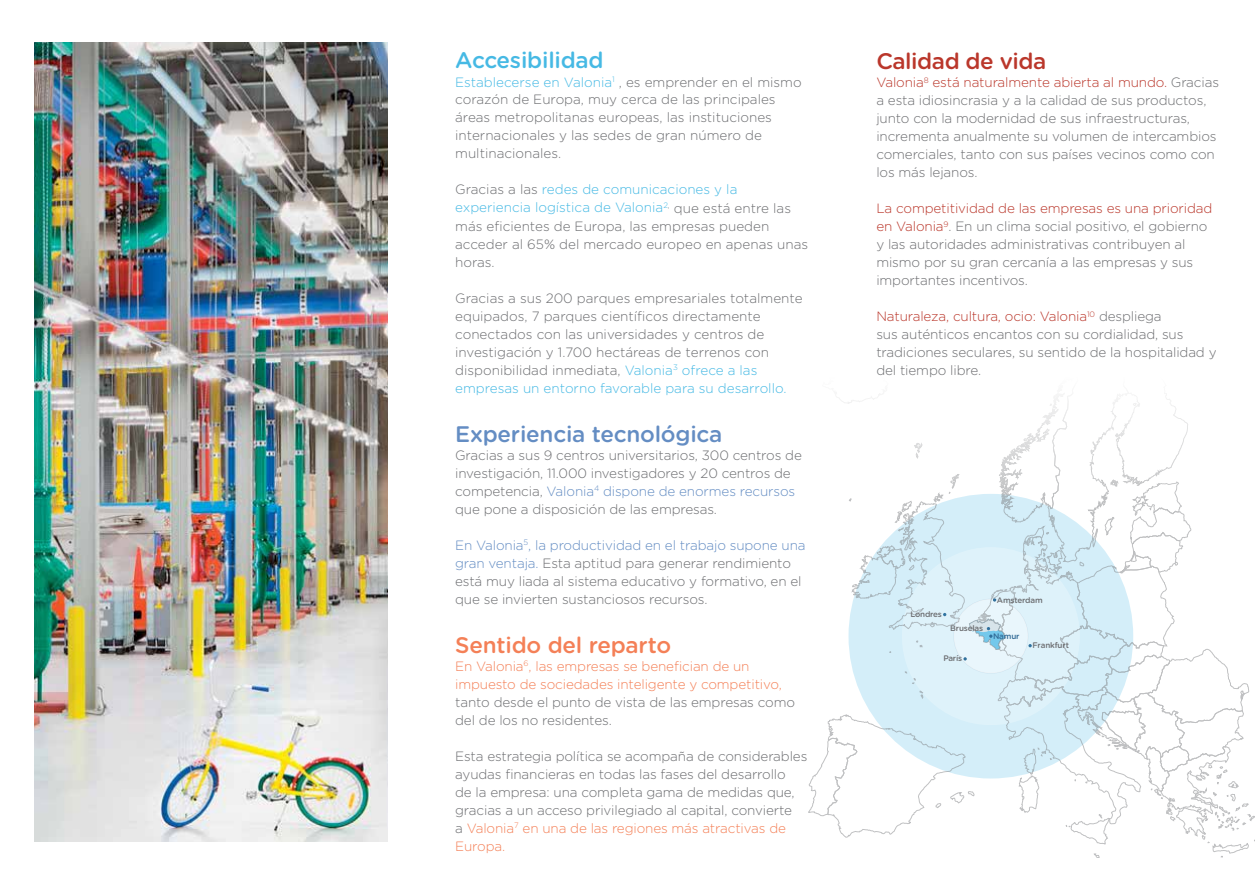
<style>
.page{position:relative;width:1255px;height:893px;background:#fff}
.page>*{position:absolute;margin:0;border:0;box-sizing:border-box;transform-origin:0 0}
.t1{font:500 22.5px "Gotham Rounded";letter-spacing:-.01em;color:#648dc3}
.t2{font:500 22.5px "Gotham Rounded";letter-spacing:-.01em;color:#f48057}
.t3{font:500 22.5px "Gotham Rounded";letter-spacing:-.01em;color:#46b9e4}
.t4{font:500 22.5px "Gotham Rounded";letter-spacing:-.02em;color:#ba372b}
.t5{font:300 13.5px/18px "Gotham Rounded";letter-spacing:-.01em;color:#6d6e71}
.t6{font:300 13.5px/18px "Gotham Rounded";letter-spacing:-.01em;color:#f48057}
.t7{font:500 8.1px "Gotham Rounded";letter-spacing:-.02em;color:#6d6e71}
.t8{font:500 8.1px "Gotham Rounded";letter-spacing:-.02em;color:#336b96}
.s1{color:#46b9e4}
.s2{color:#648dc3}
.s3{color:#f48057}
.s4{color:#ba372b}
</style>
<div class="page">
<svg style="left:808px;top:396px;width:446px;height:462px"></svg>
<img style="left:34px;top:43px;width:353px;height:799px">
<h1 class="t3" style="left:455px;top:44px;width:150px">Accesibilidad</h1>
<p class="t5" style="left:455px;top:72px;width:348px"><span class="s1">Establecerse en Valonia</span><sup>1</sup> , es emprender en el mismo corazón de Europa, muy cerca de las principales áreas metropolitanas europeas, las instituciones internacionales y las sedes de gran número de multinacionales.</p>
<p class="t5" style="left:455px;top:180px;width:354px">Gracias a las <span class="s1">redes de comunicaciones y la experiencia logística de Valonia</span><sup>2</sup><sup>,</sup> que está entre las más eficientes de Europa, las empresas pueden acceder al 65% del mercado europeo en apenas unas horas.</p>
<p class="t5" style="left:455px;top:288px;width:349px">Gracias a sus 200 parques empresariales totalmente equipados, 7 parques científicos directamente conectados con las universidades y centros de investigación y 1.700 hectáreas de terrenos con disponibilidad inmediata, <span class="s1">Valonia</span><sup>3</sup> <span class="s1">ofrece a las empresas un entorno favorable para su desarrollo.</span></p>
<h1 class="t1" style="left:455px;top:417px;width:269px">Experiencia tecnológica</h1>
<p class="t5" style="left:455px;top:445px;width:348px">Gracias a sus 9 centros universitarios, 300 centros de investigación, 11.000 investigadores y 20 centros de competencia, <span class="s2">Valonia</span><sup>4</sup> <span class="s2">dispone de enormes recursos </span>que pone a disposición de las empresas.</p>
<p class="t5" style="left:455px;top:535px;width:352px"><span class="s2">En Valonia</span><sup>5</sup><span class="s2">, la productividad en el trabajo supone una gran ventaja.</span> Esta aptitud para generar rendimiento está muy liada al sistema educativo y formativo, en el que se invierten sustanciosos recursos.</p>
<h1 class="t2" style="left:455px;top:628px;width:217px">Sentido del reparto</h1>
<p class="t6" style="left:455px;top:656px;width:328px">En Valonia<sup>6</sup>, las empresas se benefician de un impuesto de sociedades inteligente y competitivo,</p>
<p class="t5" style="left:455px;top:692px;width:341px">tanto desde el punto de vista de las empresas como del de los no residentes.</p>
<p class="t5" style="left:455px;top:746px;width:354px">Esta estrategia política se acompaña de considerables ayudas financieras en todas las fases del desarrollo<br>de la empresa: una completa gama de medidas que, gracias a un acceso privilegiado al capital, convierte<br>a <span class="s3">Valonia</span><sup>7</sup> <span class="s3">en una de las regiones más atractivas de Europa.</span></p>
<h1 class="t4" style="left:876px;top:45px;width:171px">Calidad de vida</h1>
<p class="t5" style="left:876px;top:73px;width:344px"><span class="s4">Valonia</span><sup>8</sup> <span class="s4">está naturalmente abierta al mundo.</span> Gracias a esta idiosincrasia y a la calidad de sus productos, junto con la modernidad de sus infraestructuras, incrementa anualmente su volumen de intercambios comerciales, tanto con sus países vecinos como con los más lejanos.</p>
<p class="t5" style="left:876px;top:199px;width:337px"><span class="s4">La competitividad de las empresas es una prioridad en Valonia</span><sup>9</sup>. En un clima social positivo, el gobierno y las autoridades administrativas contribuyen al mismo por su gran cercanía a las empresas y sus importantes incentivos.</p>
<p class="t5" style="left:876px;top:307px;width:342px"><span class="s4">Naturaleza, cultura, ocio: Valonia</span><sup>10</sup> despliega<br>sus auténticos encantos con su cordialidad, sus tradiciones seculares, su sentido de la hospitalidad y del tiempo libre.</p>
<p class="t7" style="left:910px;top:608px;width:33px">Londres</p>
<p class="t7" style="left:950px;top:622px;width:35px">Bruselas</p>
<p class="t7" style="left:943px;top:652px;width:20px">París</p>
<p class="t7" style="left:996px;top:594px;width:47px">Amsterdam</p>
<p class="t7" style="left:1032px;top:639px;width:38px">Frankfurt</p>
<p class="t8" style="left:993px;top:630px;width:28px">Namur</p>
</div>
